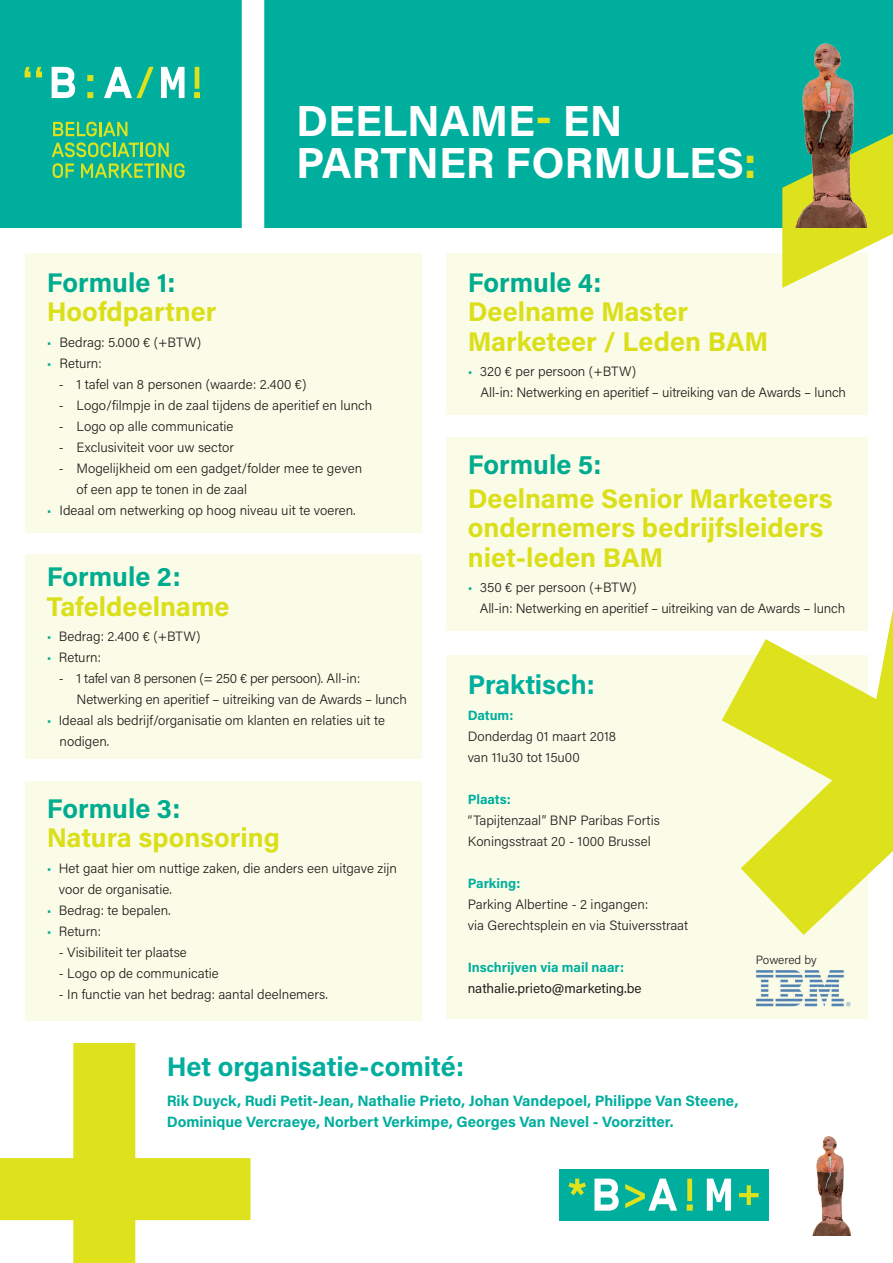
<style>
.page{position:relative;width:893px;height:1263px;background:#fff}
.page>*{position:absolute;margin:0;border:0;box-sizing:border-box;transform-origin:0 0}
.t1{font:700 43.5px/42px "Acumin Pro";color:#fff}
.t2{font:700 27px/29.7px "Acumin Pro";color:#dde21c}
.t3{font:700 27px "Acumin Pro";color:#00ae9e}
.t4{font:700 15px/21px "Acumin Pro";color:#00ae9e}
.t5{font:300 13.5px/21px "Acumin Pro";color:#231f20}
.t6{font:700 13.5px "Acumin Pro";letter-spacing:-.005em;color:#00ae9e}
.t7{font:13.5px "Acumin Pro";color:#231f20}
.t8{font:300 12px "Acumin Pro";letter-spacing:-.005em;color:#231f20}
.s1{color:#dde21c}
.s2{color:#00ae9e}
</style>
<div class="page">
<div style="left:26px;top:554px;width:396px;height:205px;background:#fbfce8"></div>
<div style="left:26px;top:781px;width:396px;height:239px;background:#fbfce8"></div>
<div style="left:446px;top:253px;width:421px;height:162px;background:#fbfce8"></div>
<div style="left:446px;top:437px;width:421px;height:194px;background:#fbfce8"></div>
<div style="left:446px;top:655px;width:421px;height:364px;background:#fbfce8"></div>
<div style="left:26px;top:253px;width:396px;height:279px;background:#fbfce8"></div>
<div style="left:0;top:0;width:893px;height:227px;background:#00ae9e"></div>
<img style="left:812px;top:1136px;width:39px;height:99px">
<div style="left:559px;top:1169px;width:209px;height:51px;background:#00ae9e"></div>
<svg style="left:687px;top:1178px;width:6px;height:33px"></svg>
<svg style="left:739px;top:1185px;width:20px;height:20px"></svg>
<svg style="left:568px;top:1178px;width:18px;height:17px"></svg>
<svg style="left:625px;top:1178px;width:52px;height:33px"></svg>
<svg style="left:707px;top:1178px;width:24px;height:33px"></svg>
<svg style="left:594px;top:1178px;width:25px;height:33px"></svg>
<svg style="left:782px;top:227px;width:111px;height:61px"></svg>
<svg style="left:0;top:1043px;width:250px;height:220px"></svg>
<svg style="left:722px;top:609px;width:171px;height:326px;fill:#dde21c"></svg>
<div style="left:242px;top:0;width:22px;height:239px;background:#fff"></div>
<svg style="left:53px;top:122px;width:74px;height:14px"></svg>
<svg style="left:52px;top:142px;width:117px;height:15px"></svg>
<svg style="left:53px;top:163px;width:21px;height:15px"></svg>
<svg style="left:81px;top:163px;width:104px;height:15px"></svg>
<svg style="left:87px;top:75px;width:6px;height:23px"></svg>
<svg style="left:194px;top:67px;width:6px;height:31px"></svg>
<svg style="left:25px;top:67px;width:17px;height:10px"></svg>
<svg style="left:104px;top:67px;width:50px;height:31px"></svg>
<svg style="left:161px;top:67px;width:24px;height:31px"></svg>
<svg style="left:52px;top:67px;width:23px;height:31px"></svg>
<img style="left:782px;top:43px;width:111px;height:184px">
<img style="left:756px;top:970px;width:94px;height:36px">
<h1 class="t1" style="left:296px;top:98px;width:462px">DEELNAME<span class="s1">-</span> EN<br>PARTNER FORMULES<span class="s1">:</span></h1>
<h2 class="t3" style="left:47px;top:263px;width:130px">Formule 1:</h2>
<h2 class="t2" style="left:47px;top:296px;width:171px">Hoofdpartner</h2>
<p class="t5" style="left:47px;top:331px;width:156px"><span class="s2">•</span> Bedrag: 5.000 € (+BTW)</p>
<p class="t5" style="left:47px;top:352px;width:56px"><span class="s2">•</span> Return:</p>
<p class="t5" style="left:59px;top:373px;width:249px">- 1 tafel van 8 personen (waarde: 2.400 €)</p>
<p class="t5" style="left:59px;top:394px;width:315px">- Logo/filmpje in de zaal tijdens de aperitief en lunch</p>
<p class="t5" style="left:59px;top:415px;width:176px">- Logo op alle communicatie</p>
<p class="t5" style="left:59px;top:436px;width:177px">- Exclusiviteit voor uw sector</p>
<p class="t5" style="left:77px;top:457px;width:287px;text-indent:-18px">- Mogelijkheid om een gadget/folder mee te geven of een app te tonen in de zaal</p>
<p class="t5" style="left:47px;top:499px;width:310px"><span class="s2">•</span> Ideaal om netwerking op hoog niveau uit te voeren.</p>
<h2 class="t3" style="left:47px;top:558px;width:135px">Formule 2:</h2>
<h2 class="t2" style="left:47px;top:590px;width:184px">Tafeldeelname</h2>
<p class="t5" style="left:47px;top:625px;width:155px"><span class="s2">•</span> Bedrag: 2.400 € (+BTW)</p>
<p class="t5" style="left:47px;top:646px;width:56px"><span class="s2">•</span> Return:</p>
<p class="t5" style="left:77px;top:667px;width:332px;text-indent:-18px">- 1 tafel van 8 personen (= 250 € per persoon). All-in:<br>Netwerking en aperitief – uitreiking van de Awards – lunch</p>
<p class="t5" style="left:60px;top:709px;width:327px;text-indent:-13px"><span class="s2">•</span> Ideaal als bedrijf/organisatie om klanten en relaties uit te nodigen.</p>
<h2 class="t3" style="left:47px;top:789px;width:135px">Formule 3:</h2>
<h2 class="t2" style="left:47px;top:822px;width:235px">Natura sponsoring</h2>
<p class="t5" style="left:59px;top:857px;width:340px;text-indent:-12px"><span class="s2">•</span> Het gaat hier om nuttige zaken, die anders een uitgave zijn voor de organisatie.</p>
<p class="t5" style="left:47px;top:899px;width:125px"><span class="s2">•</span> Bedrag: te bepalen.</p>
<p class="t5" style="left:47px;top:920px;width:56px"><span class="s2">•</span> Return:</p>
<p class="t5" style="left:59px;top:941px;width:130px">- Visibiliteit ter plaatse</p>
<p class="t5" style="left:59px;top:962px;width:161px">- Logo op de communicatie</p>
<p class="t5" style="left:59px;top:983px;width:271px">- In functie van het bedrag: aantal deelnemers.</p>
<h2 class="t3" style="left:468px;top:263px;width:135px">Formule 4:</h2>
<h2 class="t2" style="left:468px;top:296px;width:302px">Deelname Master<br>Marketeer / Leden BAM</h2>
<p class="t5" style="left:480px;top:360px;width:367px;text-indent:-13px"><span class="s2">•</span> 320 € per persoon (+BTW)<br>All-in: Netwerking en aperitief – uitreiking van de Awards – lunch</p>
<h2 class="t3" style="left:468px;top:445px;width:135px">Formule 5:</h2>
<h2 class="t2" style="left:468px;top:482px;width:366px">Deelname Senior Marketeers ondernemers bedrijfsleiders niet-leden BAM</h2>
<p class="t5" style="left:480px;top:576px;width:367px;text-indent:-12px"><span class="s2">•</span> 350 € per persoon (+BTW)<br>All-in: Netwerking en aperitief – uitreiking van de Awards – lunch</p>
<h2 class="t3" style="left:468px;top:666px;width:129px">Praktisch:</h2>
<p class="t6" style="left:468px;top:705px;width:47px">Datum:</p>
<p class="t5" style="left:468px;top:725px;width:150px">Donderdag 01 maart 2018 van 11u30 tot 15u00</p>
<p class="t6" style="left:468px;top:789px;width:45px">Plaats:</p>
<p class="t5" style="left:468px;top:809px;width:194px">“Tapijtenzaal” BNP Paribas Fortis<br>Koningsstraat 20 - 1000 Brussel</p>
<p class="t6" style="left:468px;top:873px;width:54px">Parking:</p>
<p class="t5" style="left:468px;top:893px;width:222px">Parking Albertine - 2 ingangen:<br>via Gerechtsplein en via Stuiversstraat</p>
<p class="t6" style="left:468px;top:957px;width:158px">Inschrijven via mail naar:</p>
<p class="t7" style="left:468px;top:978px;width:175px">nathalie.prieto@marketing.be</p>
<p class="t8" style="left:756px;top:952px;width:62px">Powered by</p>
<h2 class="t3" style="left:167px;top:1048px;width:299px">Het organisatie-comité:</h2>
<p class="t4" style="left:167px;top:1089px;width:573px">Rik Duyck, Rudi Petit-Jean, Nathalie Prieto, Johan Vandepoel, Philippe Van Steene,<br>Dominique Vercraeye, Norbert Verkimpe, Georges Van Nevel - Voorzitter.</p>
</div>
